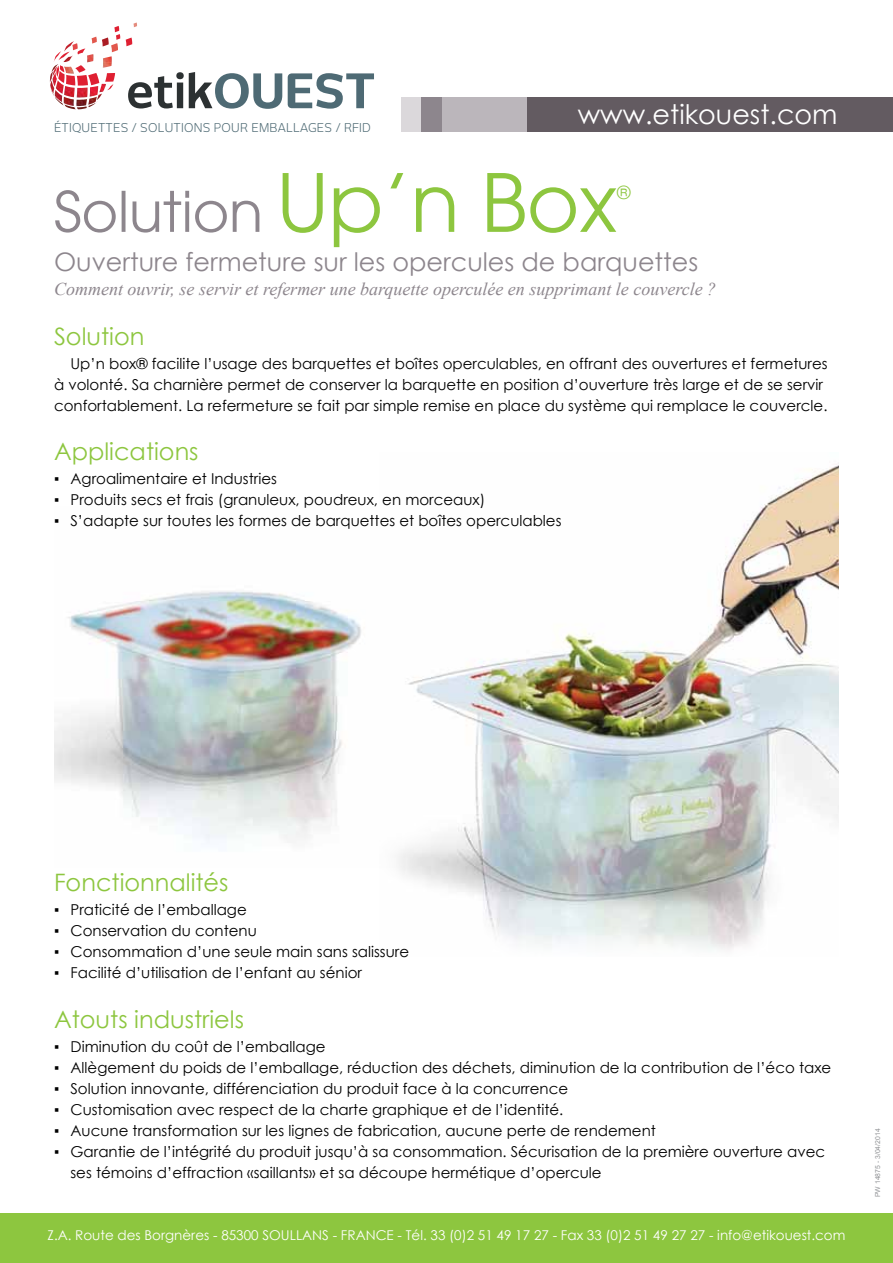
<style>
.page{position:relative;width:893px;height:1263px;background:#fff}
.page>*{position:absolute;margin:0;border:0;box-sizing:border-box;transform-origin:0 0}
.t1{font:55.5px "Avant Garde";color:#8d868d}
.t2{font:27px "Century Gothic";color:#fff}
.t3{font:25.5px "Century Gothic";color:#8d868d}
.t4{font:24px "Century Gothic";color:#8dc63f}
.t5{font:italic 18px "Times New Roman";color:#8d868d}
.t6{font:18px "Avant Garde";color:#8dc63f}
.t7{font:15px/21px "Century Gothic";color:#000}
.t8{font:13.5px "Century Gothic";color:#fff}
.t9{font:12px "New June";letter-spacing:.02em;color:#4e6a74}
.t10{font:6.9px "Arial";color:#939598}
.s1{font-size:79.5px;color:#8dc63f}
</style>
<div class="page">
<div style="left:401px;top:98px;width:21px;height:34px;background:#dbd8db"></div>
<div style="left:527px;top:98px;width:366px;height:34px;background:#635b61"></div>
<div style="left:441px;top:98px;width:86px;height:34px;background:#bbb6bb"></div>
<div style="left:422px;top:98px;width:20px;height:34px;background:#8d868d"></div>
<svg style="left:128px;top:72px;width:154px;height:37px"></svg>
<svg style="left:288px;top:73px;width:86px;height:36px"></svg>
<svg style="left:126px;top:38px;width:6px;height:8px"></svg>
<svg style="left:133px;top:22px;width:4px;height:5px"></svg>
<img style="left:50px;top:26px;width:70px;height:83px">
<div style="left:0;top:1213px;width:893px;height:50px;background:#8dc63f"></div>
<img style="left:54px;top:591px;width:307px;height:252px">
<img style="left:398px;top:463px;width:441px;height:487px">
<p class="t9" style="left:54px;top:121px;width:318px">ÉTIQUETTES / SOLUTIONS POUR EMBALLAGES / RFID</p>
<h2 class="t2" style="left:578px;top:95px;width:261px">www.etikouest.com</h2>
<h1 class="t1" style="left:54px;top:178px;width:565px">Solution <span class="s1">Up’n Box</span></h1>
<p class="t6" style="left:617px;top:182px;width:15px">®</p>
<h3 class="t3" style="left:54px;top:244px;width:646px">Ouverture fermeture sur les opercules de barquettes</h3>
<p class="t5" style="left:54px;top:276px;width:664px">Comment ouvrir, se servir et refermer une barquette operculée en supprimant le couvercle ?</p>
<h3 class="t4" style="left:54px;top:319px;width:92px">Solution</h3>
<p class="t7" style="left:54px;top:352px;width:775px;text-indent:16px">Up’n box® facilite l’usage des barquettes et boîtes operculables, en offrant des ouvertures et fermetures à volonté. Sa charnière permet de conserver la barquette en position d’ouverture très large et de se servir confortablement. La refermeture se fait par simple remise en place du système qui remplace le couvercle.</p>
<h3 class="t4" style="left:54px;top:435px;width:146px">Applications</h3>
<p class="t7" style="left:54px;top:468px;width:224px">▪ Agroalimentaire et Industries</p>
<p class="t7" style="left:54px;top:489px;width:433px">▪ Produits secs et frais (granuleux, poudreux, en morceaux)</p>
<p class="t7" style="left:54px;top:510px;width:509px">▪ S’adapte sur toutes les formes de barquettes et boîtes operculables</p>
<h3 class="t4" style="left:54px;top:866px;width:176px">Fonctionnalités</h3>
<p class="t7" style="left:54px;top:899px;width:194px">▪ Praticité de l’emballage</p>
<p class="t7" style="left:54px;top:920px;width:204px">▪ Conservation du contenu</p>
<p class="t7" style="left:54px;top:941px;width:357px">▪ Consommation d’une seule main sans salissure</p>
<p class="t7" style="left:54px;top:962px;width:310px">▪ Facilité d’utilisation de l’enfant au sénior</p>
<h3 class="t4" style="left:54px;top:1003px;width:191px">Atouts industriels</h3>
<p class="t7" style="left:54px;top:1036px;width:273px">▪ Diminution du coût de l’emballage</p>
<p class="t7" style="left:54px;top:1057px;width:779px">▪ Allègement du poids de l’emballage, réduction des déchets, diminution de la contribution de l’éco taxe</p>
<p class="t7" style="left:54px;top:1078px;width:516px">▪ Solution innovante, différenciation du produit face à la concurrence</p>
<p class="t7" style="left:54px;top:1099px;width:511px">▪ Customisation avec respect de la charte graphique et de l’identité.</p>
<p class="t7" style="left:54px;top:1120px;width:603px">▪ Aucune transformation sur les lignes de fabrication, aucune perte de rendement</p>
<p class="t7" style="left:70px;top:1141px;width:756px;text-indent:-16px">▪ Garantie de l’intégrité du produit jusqu’à sa consommation. Sécurisation de la première ouverture avec ses témoins d’effraction «saillants» et sa découpe hermétique d’opercule</p>
<p class="t8" style="left:48px;top:1225px;width:799px">Z.A. Route des Borgnères - 85300 SOULLANS - FRANCE - Tél. 33 (0)2 51 49 17 27 - Fax 33 (0)2 51 49 27 27 - info@etikouest.com</p>
<p class="t10" style="left:873px;top:1197px;width:70px;rotate:-90deg">PW 14875 - 3/04/2014</p>
</div>
